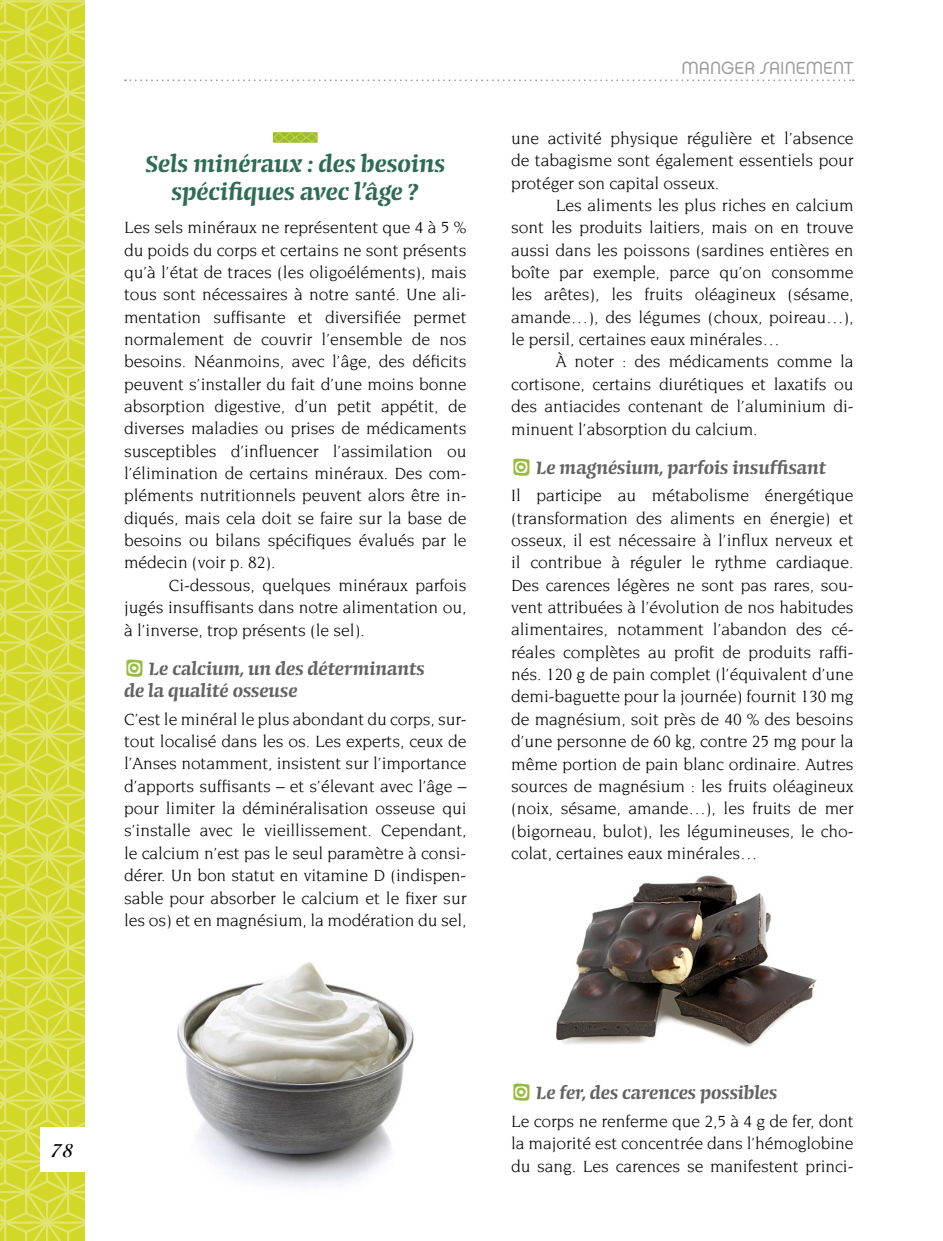
<style>
.page{position:relative;width:943px;height:1241px;background:#fff}
.page>*{position:absolute;margin:0;border:0;box-sizing:border-box;transform-origin:0 0}
.t1{font:600 29.75px/28px "Conga Brava Stencil Std";color:#2e6c54;text-align:center}
.t2{font:600 22.75px/22.4px "Conga Brava Stencil Std";color:#636363}
.t3{font:700 21px "Isadora";color:#000}
.t4{font:17.5px/22.4px "Novarese";letter-spacing:-.005em;color:#000;text-align:justify}
.t5{font:17.5px "Chalet London Nineteen Seventy";color:#9c9b9b}
</style>
<div class="page">
<svg style="left:0;top:0;width:84px;height:1241px;background:#d7db3e"></svg>
<div style="left:40px;top:1126px;width:44px;height:45px;background:#fff"></div>
<svg style="left:125px;top:79px;width:728px;height:2px"></svg>
<svg style="left:273px;top:132px;width:45px;height:11px"></svg>
<img style="left:177px;top:962px;width:237px;height:223px">
<img style="left:556px;top:875px;width:261px;height:172px">
<h1 class="t1" style="left:145px;top:150px;width:301px">Sels minéraux : des besoins spécifiques avec l’âge ?</h1>
<p class="t4" style="left:124px;top:216px;width:344px">Les sels minéraux ne représentent que 4 à 5 % du poids du corps et certains ne sont présents qu’à l’état de traces (les oligoéléments), mais tous sont nécessaires à notre santé. Une ali&shy;mentation suffisante et diversifiée permet normalement de couvrir l’ensemble de nos besoins. Néanmoins, avec l’âge, des déficits peuvent s’installer du fait d’une moins bonne absorption digestive, d’un petit appétit, de diverses maladies ou prises de médicaments susceptibles d’influencer l’assimilation ou l’élimination de certains minéraux. Des com&shy;pléments nutritionnels peuvent alors être in&shy;diqués, mais cela doit se faire sur la base de besoins ou bilans spécifiques évalués par le médecin (voir p. 82).</p>
<p class="t4" style="left:124px;top:573px;width:344px;text-indent:45px">Ci-dessous, quelques minéraux parfois jugés insuffisants dans notre alimentation ou, à l’inverse, trop présents (le sel).</p>
<h2 class="t2" style="left:124px;top:657px;width:302px;text-indent:25px">Le calcium, un des déterminants de la qualité osseuse</h2>
<p class="t4" style="left:124px;top:707px;width:344px">C’est le minéral le plus abondant du corps, sur&shy;tout localisé dans les os. Les experts, ceux de l’Anses notamment, insistent sur l’importance d’apports suffisants – et s’élevant avec l’âge – pour limiter la déminéralisation osseuse qui s’installe avec le vieillissement. Cependant, le calcium n’est pas le seul paramètre à consi&shy;dérer. Un bon statut en vitamine D (indispen&shy;sable pour absorber le calcium et le fixer sur les os) et en magnésium, la modération du sel,</p>
<p class="t5" style="left:681px;top:58px;width:174px">MANGER SAINEMENT</p>
<p class="t4" style="left:511px;top:127px;width:344px">une activité physique régulière et l’absence de tabagisme sont également essentiels pour protéger son capital osseux.</p>
<p class="t4" style="left:511px;top:194px;width:344px;text-indent:45px">Les aliments les plus riches en calcium sont les produits laitiers, mais on en trouve aussi dans les poissons (sardines entières en boîte par exemple, parce qu’on consomme les arêtes), les fruits oléagineux (sésame, amande…), des légumes (choux, poireau…), le persil, certaines eaux minérales…</p>
<p class="t4" style="left:511px;top:350px;width:344px;text-indent:45px">À noter : des médicaments comme la cortisone, certains diurétiques et laxatifs ou des antiacides contenant de l’aluminium di&shy;minuent l’absorption du calcium.</p>
<h2 class="t2" style="left:536px;top:457px;width:291px">Le magnésium, parfois insuffisant</h2>
<p class="t4" style="left:511px;top:484px;width:344px">Il participe au métabolisme énergétique (transformation des aliments en énergie) et osseux, il est nécessaire à l’influx nerveux et il contribue à réguler le rythme cardiaque.<br>Des carences légères ne sont pas rares, sou&shy;vent attribuées à l’évolution de nos habitudes alimentaires, notamment l’abandon des cé&shy;réales complètes au profit de produits raffi&shy;nés. 120 g de pain complet (l’équivalent d’une demi-baguette pour la journée) fournit 130 mg de magnésium, soit près de 40 % des besoins d’une personne de 60 kg, contre 25 mg pour la même portion de pain blanc ordinaire. Autres sources de magnésium : les fruits oléagineux (noix, sésame, amande…), les fruits de mer (bigorneau, bulot), les légumineuses, le cho&shy;colat, certaines eaux minérales…</p>
<p class="t3" style="left:50px;top:1137px;width:25px">78</p>
<h2 class="t2" style="left:536px;top:1082px;width:243px">Le fer, des carences possibles</h2>
<p class="t4" style="left:511px;top:1109px;width:344px">Le corps ne renferme que 2,5 à 4 g de fer, dont la majorité est concentrée dans l’hémoglobine du sang. Les carences se manifestent princi-</p>
</div>
